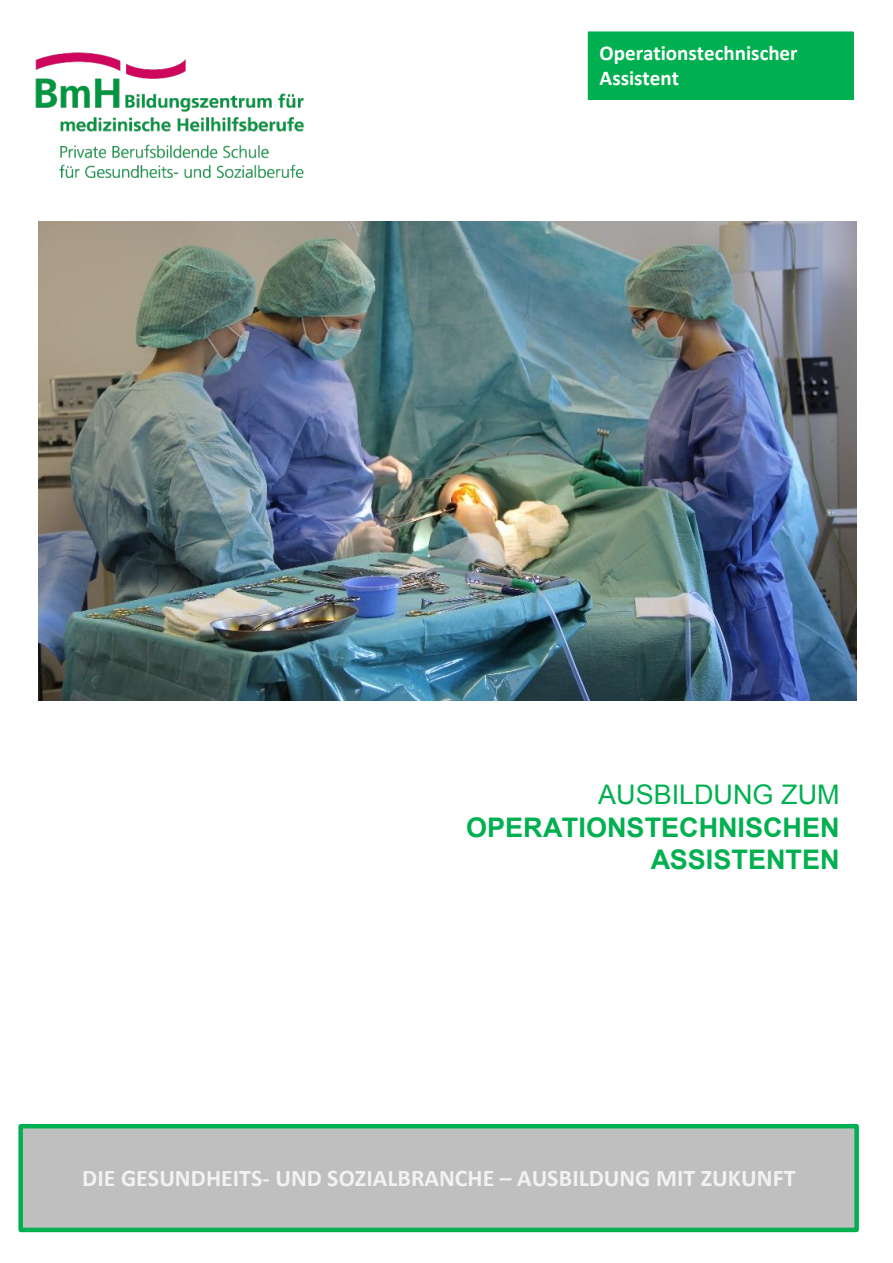
<style>
.page{position:relative;width:893px;height:1263px;background:#fff}
.page>*{position:absolute;margin:0;border:0;box-sizing:border-box;transform-origin:0 0}
.t1{font:700 27px/32.5px "Arial";color:#00b050;text-align:right}
.t2{font:27px "Arial";color:#00b050}
.t3{font:700 24px "Calibri";color:#f2f2f2}
.t4{font:700 21px/25.3px "Calibri";color:#fff}
</style>
<div class="page">
<img style="left:36px;top:53px;width:267px;height:125px">
<div style="left:588px;top:32px;width:265px;height:67px;background:#00b050"></div>
<div style="left:588px;top:32px;width:266px;height:68px;border:1px solid #00b050"></div>
<img style="left:38px;top:221px;width:818px;height:480px">
<div style="left:21px;top:1126px;width:836px;height:104px;background:#bfbfbf"></div>
<div style="left:18px;top:1124px;width:841px;height:108px;border:4px solid #00b050"></div>
<p class="t4" style="left:600px;top:40px;width:200px">Operationstechnischer<br>Assistent</p>
<p class="t2" style="left:598px;top:777px;width:243px">AUSBILDUNG ZUM</p>
<p class="t1" style="left:466px;top:812px;width:375px">OPERATIONSTECHNISCHEN<br>ASSISTENTEN</p>
<p class="t3" style="left:82px;top:1161px;width:715px">DIE GESUNDHEITS- UND SOZIALBRANCHE – AUSBILDUNG MIT ZUKUNFT</p>
</div>
